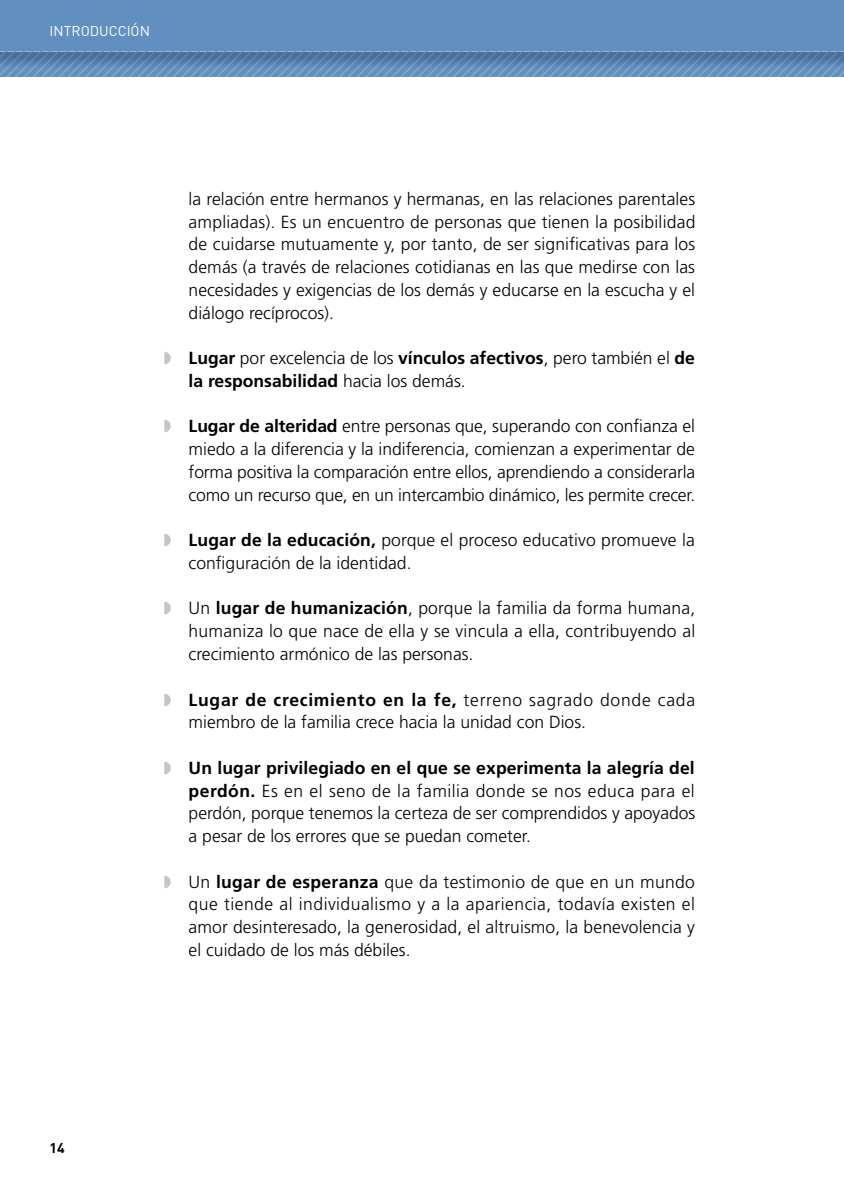
<style>
.page{position:relative;width:844px;height:1191px;background:#fff}
.page>*{position:absolute;margin:0;border:0;box-sizing:border-box;transform-origin:0 0}
.t1{font:300 17.5px/22.8px "Frutiger LT Std";color:#000;text-align:justify}
.t2{font:14px "DIN";color:#fff}
.t3{font:700 14px "DIN";color:#000}
.s1{color:#c3c5ca}
.s2{font-weight:700}
</style>
<div class="page">
<svg style="left:0;top:0;width:844px;height:76px;background:#5d85b1"></svg>
<div style="left:0;top:0;width:843px;height:52px;background:#608fc0"></div>
<p class="t2" style="left:50px;top:22px;width:102px">INTRODUCCIÓN</p>
<p class="t1" style="left:189px;top:188px;width:508px">la relación entre hermanos y hermanas, en las relaciones parentales ampliadas). Es un encuentro de personas que tienen la posibilidad de cuidarse mutuamente y, por tanto, de ser significativas para los demás (a través de relaciones cotidianas en las que medirse con las necesidades y exigencias de los demás y educarse en la escucha y el diálogo recíprocos).</p>
<p class="t1" style="left:189px;top:347px;width:507px;text-indent:-25px"><span class="s1">◗</span> <span class="s2">Lugar</span> por excelencia de los <span class="s2">vínculos afectivos</span>, pero también el <span class="s2">de la responsabilidad</span> hacia los demás.</p>
<p class="t1" style="left:189px;top:415px;width:508px;text-indent:-25px"><span class="s1">◗</span> <span class="s2">Lugar de alteridad</span> entre personas que, superando con confianza el miedo a la diferencia y la indiferencia, comienzan a experimentar de forma positiva la comparación entre ellos, aprendiendo a considerarla como un recurso que, en un intercambio dinámico, les permite crecer.</p>
<p class="t1" style="left:189px;top:529px;width:507px;text-indent:-25px"><span class="s1">◗</span> <span class="s2">Lugar de la educación,</span> porque el proceso educativo promueve la configuración de la identidad.</p>
<p class="t1" style="left:189px;top:597px;width:508px;text-indent:-25px"><span class="s1">◗</span> Un <span class="s2">lugar de humanización</span>, porque la familia da forma humana, humaniza lo que nace de ella y se vincula a ella, contribuyendo al crecimiento armónico de las personas.</p>
<p class="t1" style="left:189px;top:688px;width:508px;text-indent:-25px"><span class="s1">◗</span> <span class="s2">Lugar de crecimiento en la fe,</span> terreno sagrado donde cada miembro de la familia crece hacia la unidad con Dios.</p>
<p class="t1" style="left:189px;top:756px;width:508px;text-indent:-25px"><span class="s1">◗</span> <span class="s2">Un lugar privilegiado en el que se experimenta la alegría del perdón.</span> Es en el seno de la familia donde se nos educa para el perdón, porque tenemos la certeza de ser comprendidos y apoyados a pesar de los errores que se puedan cometer.</p>
<p class="t1" style="left:189px;top:870px;width:508px;text-indent:-25px"><span class="s1">◗</span> Un <span class="s2">lugar de esperanza</span> que da testimonio de que en un mundo que tiende al individualismo y a la apariencia, todavía existen el amor desinteresado, la generosidad, el altruismo, la benevolencia y el cuidado de los más débiles.</p>
<p class="t3" style="left:50px;top:1138px;width:17px">14</p>
</div>
